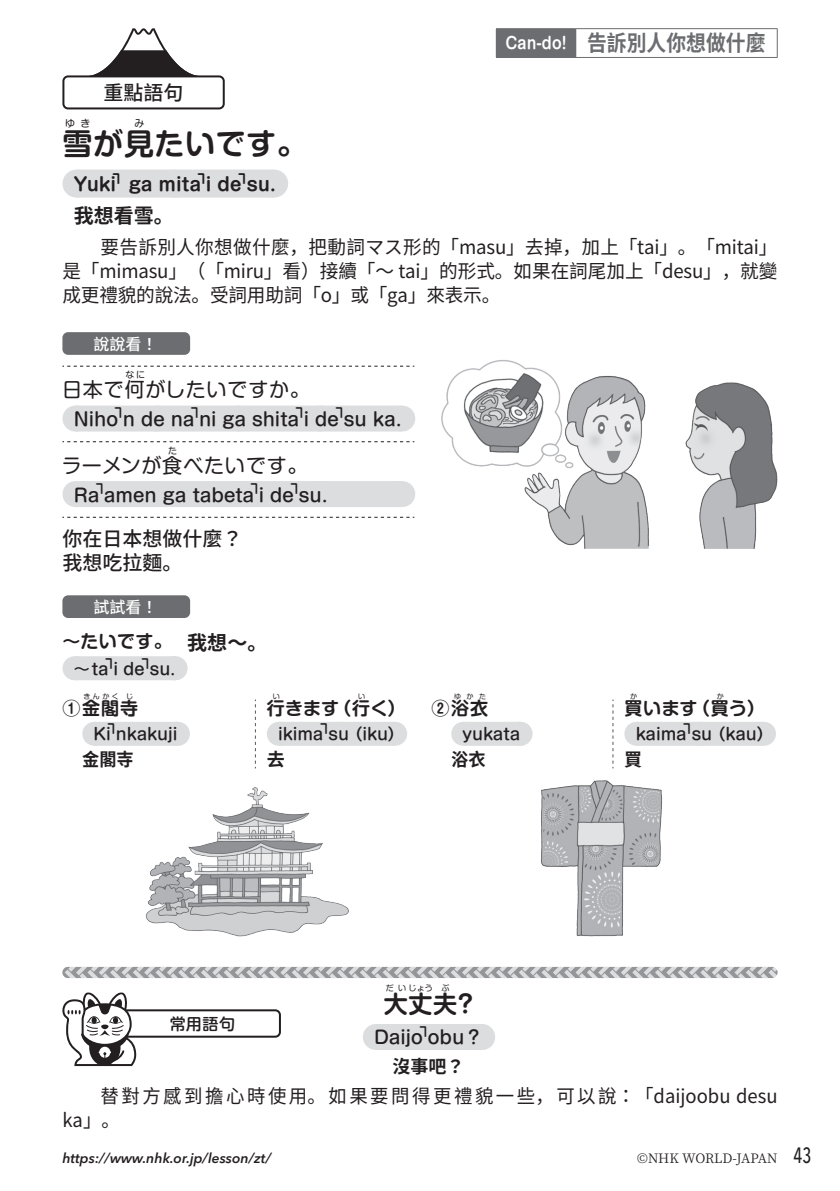
<style>
.page{position:relative;width:840px;height:1191px;background:#fff}
.page>*{position:absolute;margin:0;border:0;box-sizing:border-box;transform-origin:0 0}
._2p_Phrase_Title_JP{font:700 30px "Shin M Go Pr 6 De";letter-spacing:.02em;color:#231f20}
._2p_Bonus_Title_JP{font:700 24px "Shin M Go Pr 6 De";color:#231f20}
._2p_Phrase_Head{font:700 22px "Noto Sans TC";color:#6c6d70;scale:.9 1}
._1p_Skit_JP{font:20px "Shin M Go Pr 6";letter-spacing:.04em;color:#231f20}
._1p_Skit_TC{font:500 20px/24px "Noto Sans TC";color:#231f20}
._2p_Phrase_Title_TC{font:700 20px "Noto Sans TC";color:#231f20}
._2p_Try_TC{font:700 20px "Noto Sans TC";color:#231f20}
._2p_Phrase_Descripti{font:19px/24px "Noto Sans CJ Ksc";color:#231f20;text-align:justify}
._2p_Phrase_Descripti-2{font:19px/24px "Noto Sans CJ Ksc";letter-spacing:.135em;color:#231f20}
._1p_Skit_Roman{font:500 18px "Shin M Go Pr 6";letter-spacing:.005em;color:#231f20}
._2p_Try_IL_JP{font:700 18px "Shin M Go Pr 6 De";letter-spacing:.025em;color:#231f20}
._2p_Phrase_Title_rom{font:700 18px "Shin M Go Pr 6 De";letter-spacing:-.005em;color:#231f20}
._2p_Bonus_Roman_JP{font:500 18px "Shin M Go Pr 6";color:#231f20}
._2p_Try_JP{font:700 18px "Shin M Go Pr 6 De";color:#231f20}
._2p_Try_IL_TC{font:700 18px "Noto Sans TC";color:#231f20;scale:.95 1}
._2p_Bonus_Titke_TC{font:700 18px "Noto Sans TC";color:#231f20}
._2p_Try_IL_TC-2{font:700 18px "Noto Sans TC";color:#231f20}
._2p_Try_IL_Roman{font:500 16px "Shin M Go Pr 6";color:#231f20}
._2p_Try_Roman{font:500 16px "Shin M Go Pr 6";color:#231f20}
.Icon_Use_It__Try_It{font:500 16px "Noto Sans TC";color:#fff}
._2p_Phrase_Head_wt{font:700 16px "Shin M Go Pr 6 De";color:#fff;scale:.9 1}
.icon_Bonus_Phrase{font:500 16px "Shin M Go Pr 6";color:#231f20}
.t1{font:italic 600 14px "Avenir Next LT Pro";color:#231f20}
._1p_Skit_Roman-2{font:500 14px "Shin M Go Pr 6";color:#231f20}
._2p_Phrase_Title_rom-2{font:700 14px "Shin M Go Pr 6 De";color:#231f20}
._2p_Try_IL_Roman-2{font:500 14px "Shin M Go Pr 6";color:#231f20}
._2p_Try_Roman-2{font:500 14px "Shin M Go Pr 6";color:#231f20}
._2p_Bonus_Roman_JP-2{font:500 14px "Shin M Go Pr 6";color:#231f20}
.t2{font:13px "Noto Serif CJ Kjp";letter-spacing:-.015em;color:#231f20}
._2p_Phrase_Title_JP-2{font:10px "Shin M Go Pr 6";color:#231f20}
._1p_Skit_JP-2{font:9px "Shin M Go Pro";color:#231f20}
._2p_Bonus_Title_JP-2{font:8px "Shin M Go Pr 6";letter-spacing:.155em;color:#231f20}
._2p_Try_IL_JP-2{font:7px "Shin M Go Pr 6";letter-spacing:.35em;color:#231f20}
.s1{font-family:"Noto Sans CJ Ksc"}
.s2{font-family:"Avenir Next LT Pro";font-weight:500;font-stretch:condensed;font-size:22px}
</style>
<div class="page">
<svg style="left:93px;top:28px;width:101px;height:47px"></svg>
<div style="left:62px;top:75px;width:163px;height:34px;border:2px solid #231f20;border-radius:5px"></div>
<div style="left:76px;top:170px;width:197px;height:28px;background:#dcdddf"></div>
<svg style="left:178px;top:197px;width:46px;height:1px"></svg>
<svg style="left:273px;top:170px;width:1px;height:28px"></svg>
<svg style="left:62px;top:366px;width:352px;height:1px"></svg>
<svg style="left:62px;top:441px;width:352px;height:1px"></svg>
<svg style="left:62px;top:517px;width:352px;height:1px"></svg>
<div style="left:62px;top:332px;width:128px;height:23px;background:#6c6d70;border-radius:6px"></div>
<img style="left:441px;top:360px;width:337px;height:189px">
<div style="left:75px;top:405px;width:326px;height:26px;background:#dcdddf"></div>
<svg style="left:158px;top:405px;width:202px;height:1px"></svg>
<svg style="left:401px;top:405px;width:1px;height:26px"></svg>
<div style="left:75px;top:481px;width:326px;height:26px;background:#dcdddf"></div>
<svg style="left:401px;top:481px;width:1px;height:26px"></svg>
<div style="left:62px;top:595px;width:128px;height:23px;background:#6c6d70;border-radius:6px"></div>
<div style="left:74px;top:656px;width:100px;height:24px;background:#dcdddf"></div>
<svg style="left:174px;top:656px;width:1px;height:24px"></svg>
<svg style="left:255px;top:699px;width:1px;height:69px"></svg>
<svg style="left:612px;top:699px;width:1px;height:69px"></svg>
<div style="left:94px;top:722px;width:83px;height:24px;background:#dcdddf"></div>
<svg style="left:177px;top:722px;width:1px;height:24px"></svg>
<div style="left:278px;top:722px;width:116px;height:24px;background:#dcdddf"></div>
<svg style="left:394px;top:722px;width:1px;height:24px"></svg>
<div style="left:463px;top:722px;width:56px;height:24px;background:#dcdddf"></div>
<svg style="left:519px;top:722px;width:1px;height:24px"></svg>
<div style="left:636px;top:722px;width:126px;height:24px;background:#dcdddf"></div>
<svg style="left:762px;top:722px;width:1px;height:24px"></svg>
<img style="left:146px;top:787px;width:203px;height:150px">
<img style="left:541px;top:780px;width:121px;height:157px">
<svg style="left:62px;top:966px;width:715px;height:12px;background:#babcbe"></svg>
<div style="left:108px;top:1009px;width:173px;height:28px;border:2px solid #231f20;border-radius:5px"></div>
<svg style="left:62px;top:992px;width:74px;height:74px"></svg>
<div style="left:375px;top:1024px;width:106px;height:26px;background:#dcdddf"></div>
<svg style="left:481px;top:1024px;width:1px;height:26px"></svg>
<div style="left:496px;top:29px;width:79px;height:28px;background:#6c6d70"></div>
<hr style="left:495px;top:28px;width:80px;height:1px;background:#6c6d70">
<svg style="left:495px;top:29px;width:1px;height:28px"></svg>
<hr style="left:575px;top:28px;width:202px;height:1px;background:#6c6d70">
<svg style="left:575px;top:29px;width:1px;height:28px"></svg>
<svg style="left:776px;top:29px;width:1px;height:28px"></svg>
<hr style="left:495px;top:57px;width:80px;height:1px;background:#6c6d70">
<hr style="left:575px;top:57px;width:202px;height:1px;background:#6c6d70">
<p class="_1p_Skit_TC" style="left:103px;top:81px;width:81px">重點語句</p>
<p class="_2p_Phrase_Title_JP" style="left:62px;top:119px;width:246px">雪が見たいです。</p>
<p class="_2p_Phrase_Title_JP-2" style="left:65px;top:115px;width:27px">ゆき</p>
<p class="_2p_Phrase_Title_JP-2" style="left:134px;top:115px;width:11px">み</p>
<p class="_2p_Phrase_Title_rom-2" style="left:111px;top:165px;width:15px">⎤</p>
<p class="_2p_Phrase_Title_rom" style="left:129px;top:169px;width:148px">ga mita i de su.</p>
<p class="_2p_Phrase_Title_rom-2" style="left:196px;top:165px;width:15px">⎤</p>
<p class="_2p_Phrase_Title_rom-2" style="left:237px;top:165px;width:15px">⎤</p>
<p class="_2p_Phrase_Title_rom" style="left:74px;top:169px;width:44px">Yuki</p>
<p class="_2p_Phrase_Head_wt" style="left:505px;top:30px;width:69px">Can-do!</p>
<p class="_2p_Phrase_Head" style="left:586px;top:31px;width:199px">告訴別人你想做什麼</p>
<p class="_2p_Phrase_Title_TC" style="left:74px;top:204px;width:102px">我想看雪<span class="s1">。</span></p>
<p class="_2p_Phrase_Descripti" style="left:62px;top:235px;width:716px;text-indent:38px">要告訴別人你想做什麼，把動詞マス形的「masu」去掉，加上「tai」。「mitai」是「mimasu」（「miru」看）接續「～ tai」的形式。如果在詞尾加上「desu」，就變成更禮貌的說法。受詞用助詞「o」或「ga」來表示。</p>
<p class="Icon_Use_It__Try_It" style="left:93px;top:335px;width:65px">說說看！</p>
<p class="_1p_Skit_JP" style="left:62px;top:373px;width:249px">日本で何がしたいですか。</p>
<p class="_1p_Skit_JP-2" style="left:125px;top:368px;width:21px">なに</p>
<p class="_1p_Skit_Roman" style="left:74px;top:404px;width:329px">Niho n de na ni ga shita i de su ka.</p>
<p class="_1p_Skit_Roman-2" style="left:113px;top:400px;width:15px">⎤</p>
<p class="_1p_Skit_Roman-2" style="left:190px;top:400px;width:15px">⎤</p>
<p class="_1p_Skit_Roman-2" style="left:294px;top:400px;width:15px">⎤</p>
<p class="_1p_Skit_Roman-2" style="left:334px;top:400px;width:15px">⎤</p>
<p class="_1p_Skit_JP" style="left:62px;top:449px;width:247px">ラーメンが食べたいです。</p>
<p class="_1p_Skit_JP-2" style="left:168px;top:443px;width:10px">た</p>
<p class="_1p_Skit_Roman" style="left:74px;top:480px;width:255px">Ra amen ga tabeta i de su.</p>
<p class="_1p_Skit_Roman-2" style="left:95px;top:475px;width:15px">⎤</p>
<p class="_1p_Skit_Roman-2" style="left:249px;top:475px;width:15px">⎤</p>
<p class="_1p_Skit_Roman-2" style="left:289px;top:475px;width:15px">⎤</p>
<p class="_1p_Skit_TC" style="left:62px;top:527px;width:181px">你在日本想做什麼？我想吃拉麵<span class="s1">。</span></p>
<p class="Icon_Use_It__Try_It" style="left:93px;top:598px;width:65px">試試看！</p>
<p class="_2p_Try_JP" style="left:62px;top:626px;width:111px">～たいです。</p>
<p class="_2p_Try_Roman" style="left:74px;top:656px;width:103px">～ta i de su.</p>
<p class="_2p_Try_TC" style="left:187px;top:631px;width:81px">我想～<span class="s1">。</span></p>
<p class="_2p_Try_Roman-2" style="left:104px;top:650px;width:15px">⎤</p>
<p class="_2p_Try_Roman-2" style="left:140px;top:650px;width:15px">⎤</p>
<p class="_2p_Try_IL_JP-2" style="left:83px;top:690px;width:37px">きんかく</p>
<p class="_2p_Try_IL_JP-2" style="left:126px;top:690px;width:8px">じ</p>
<p class="_2p_Try_IL_Roman" style="left:94px;top:721px;width:85px">Ki nkakuji</p>
<p class="_2p_Try_IL_JP" style="left:62px;top:693px;width:77px">①金閣寺</p>
<p class="_2p_Try_IL_Roman-2" style="left:107px;top:715px;width:15px">⎤</p>
<p class="_2p_Try_IL_TC" style="left:82px;top:749px;width:56px">金閣寺</p>
<p class="_2p_Try_IL_JP-2" style="left:272px;top:690px;width:8px">い</p>
<p class="_2p_Try_IL_JP-2" style="left:358px;top:690px;width:8px">い</p>
<p class="_2p_Try_IL_Roman" style="left:278px;top:721px;width:127px">ikima su （iku）</p>
<p class="_2p_Try_IL_JP" style="left:266px;top:693px;width:140px">行きます（行く）</p>
<p class="_2p_Try_IL_Roman-2" style="left:319px;top:715px;width:15px">⎤</p>
<p class="_2p_Try_IL_TC-2" style="left:266px;top:749px;width:19px">去</p>
<p class="_2p_Try_IL_JP-2" style="left:454px;top:690px;width:34px">ゆかた</p>
<p class="_2p_Try_IL_Roman" style="left:462px;top:721px;width:59px">yukata</p>
<p class="_2p_Try_IL_TC" style="left:451px;top:749px;width:38px">浴衣</p>
<p class="_2p_Try_IL_JP" style="left:431px;top:693px;width:58px">②浴衣</p>
<p class="_2p_Try_IL_JP-2" style="left:630px;top:690px;width:8px">か</p>
<p class="_2p_Try_IL_JP-2" style="left:716px;top:690px;width:8px">か</p>
<p class="_2p_Try_IL_Roman" style="left:635px;top:721px;width:138px">kaima su （kau）</p>
<p class="_2p_Try_IL_JP" style="left:624px;top:693px;width:142px">買います（買う）</p>
<p class="_2p_Try_IL_Roman-2" style="left:681px;top:715px;width:15px">⎤</p>
<p class="_2p_Try_IL_TC-2" style="left:624px;top:749px;width:19px">買</p>
<p class="_2p_Bonus_Title_JP-2" style="left:386px;top:982px;width:48px">だいじょう</p>
<p class="_2p_Bonus_Title_JP-2" style="left:441px;top:982px;width:9px">ぶ</p>
<p class="_2p_Bonus_Title_JP" style="left:383px;top:984px;width:75px">大丈夫</p>
<p class="_2p_Bonus_Title_JP" style="left:453px;top:984px;width:25px">？</p>
<p class="_2p_Bonus_Roman_JP" style="left:374px;top:1023px;width:110px">Daijo obu？</p>
<p class="icon_Bonus_Phrase" style="left:170px;top:1010px;width:67px">常用語句</p>
<p class="_2p_Bonus_Roman_JP-2" style="left:418px;top:1018px;width:15px">⎤</p>
<p class="_2p_Bonus_Titke_TC" style="left:392px;top:1056px;width:73px">沒事吧？</p>
<p class="_2p_Phrase_Descripti-2" style="left:62px;top:1084px;width:716px;text-indent:38px">替對方感到擔心時使用。如果要問得更禮貌一些，可以說：「daijoobu desu ka」。</p>
<p class="t1" style="left:62px;top:1149px;width:210px">https://www.nhk.or.jp/lesson/zt/</p>
<p class="t2" style="left:637px;top:1150px;width:176px">©NHK WORLD-JAPAN <span class="s2">43</span></p>
</div>
